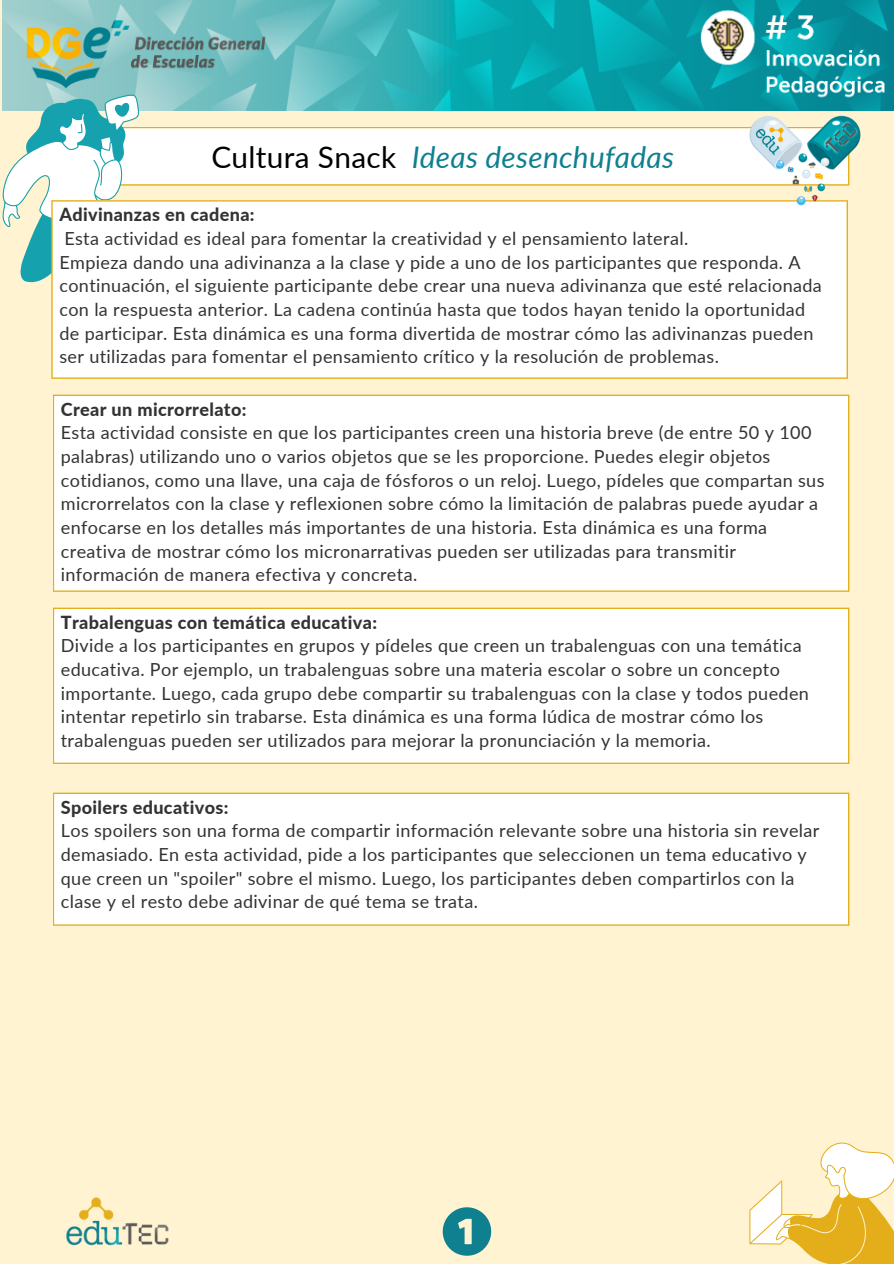
<style>
.page{position:relative;width:894px;height:1264px;background:#fff}
.page>*{position:absolute;margin:0;border:0;box-sizing:border-box;transform-origin:0 0}
.t1{font:italic 29.85px "Lato";letter-spacing:.01em;color:#0e8090}
.t2{font:18px/23.7px "Lato";letter-spacing:.02em;color:#333}
.t3{font:800 18px "Lato";letter-spacing:.02em;color:#333}
.s1{font-style:normal;color:#000}
</style>
<div class="page">
<div style="left:0;top:0;width:893px;height:1263px;background:#fff3d1"></div>
<div style="left:139px;top:127px;width:610px;height:59px;background:#fff"></div>
<img style="left:2px;top:0;width:891px;height:110px">
<svg style="left:2px;top:94px;width:137px;height:188px"></svg>
<div style="left:51px;top:200px;width:796px;height:179px;background:#fff"></div>
<img style="left:749px;top:115px;width:111px;height:90px">
<img style="left:66px;top:1197px;width:103px;height:49px">
<svg style="left:442px;top:1207px;width:49px;height:48px"></svg>
<svg style="left:749px;top:1142px;width:144px;height:121px"></svg>
<div style="left:53px;top:394px;width:796px;height:198px;background:#fff"></div>
<div style="left:53px;top:607px;width:796px;height:157px;background:#fff"></div>
<div style="left:53px;top:792px;width:796px;height:133px;background:#fff"></div>
<h1 class="t1" style="left:211px;top:138px;width:464px"><span class="s1">Cultura Snack</span> Ideas desenchufadas</h1>
<p class="t3" style="left:59px;top:203px;width:197px">Adivinanzas en cadena:</p>
<p class="t2" style="left:59px;top:226px;width:763px">Esta actividad es ideal para fomentar la creatividad y el pensamiento lateral.<br>Empieza dando una adivinanza a la clase y pide a uno de los participantes que responda. A continuación, el siguiente participante debe crear una nueva adivinanza que esté relacionada con la respuesta anterior. La cadena continúa hasta que todos hayan tenido la oportunidad de participar. Esta dinámica es una forma divertida de mostrar cómo las adivinanzas pueden ser utilizadas para fomentar el pensamiento crítico y la resolución de problemas.</p>
<p class="t3" style="left:61px;top:398px;width:187px">Crear un microrrelato:</p>
<p class="t2" style="left:61px;top:420px;width:765px">Esta actividad consiste en que los participantes creen una historia breve (de entre 50 y 100 palabras) utilizando uno o varios objetos que se les proporcione. Puedes elegir objetos cotidianos, como una llave, una caja de fósforos o un reloj. Luego, pídeles que compartan sus microrrelatos con la clase y reflexionen sobre cómo la limitación de palabras puede ayudar a enfocarse en los detalles más importantes de una historia. Esta dinámica es una forma creativa de mostrar cómo los micronarrativas pueden ser utilizadas para transmitir información de manera efectiva y concreta.</p>
<p class="t3" style="left:61px;top:611px;width:318px">Trabalenguas con temática educativa:</p>
<p class="t2" style="left:61px;top:633px;width:749px">Divide a los participantes en grupos y pídeles que creen un trabalenguas con una temática educativa. Por ejemplo, un trabalenguas sobre una materia escolar o sobre un concepto importante. Luego, cada grupo debe compartir su trabalenguas con la clase y todos pueden intentar repetirlo sin trabarse. Esta dinámica es una forma lúdica de mostrar cómo los trabalenguas pueden ser utilizados para mejorar la pronunciación y la memoria.</p>
<p class="t3" style="left:61px;top:796px;width:169px">Spoilers educativos:</p>
<p class="t2" style="left:61px;top:818px;width:759px">Los spoilers son una forma de compartir información relevante sobre una historia sin revelar demasiado. En esta actividad, pide a los participantes que seleccionen un tema educativo y que creen un "spoiler" sobre el mismo. Luego, los participantes deben compartirlos con la clase y el resto debe adivinar de qué tema se trata.</p>
</div>
